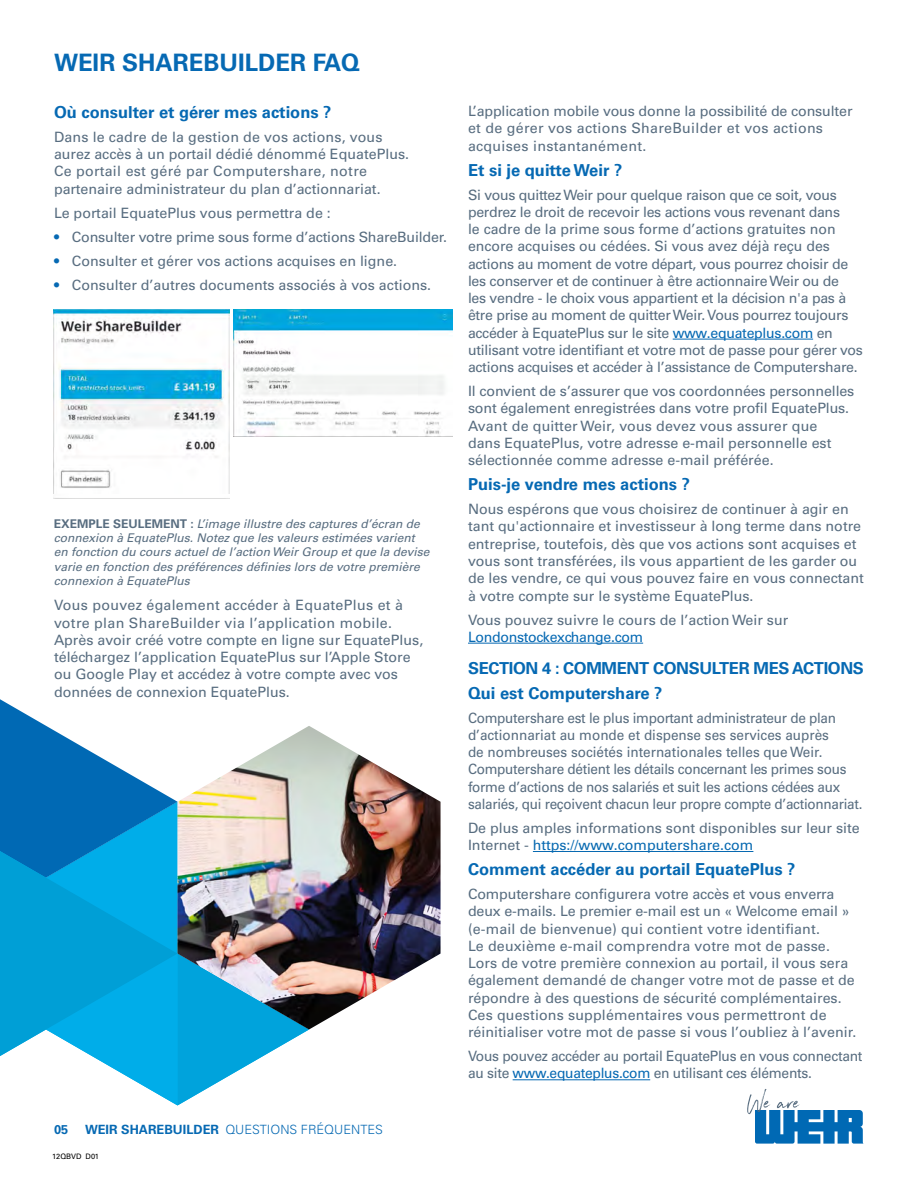
<style>
.page{position:relative;width:918px;height:1188px;background:#fff}
.page>*{position:absolute;margin:0;border:0;box-sizing:border-box;transform-origin:0 0}
.t1{font:700 24px "Univers LT Std";color:#0669b3}
.t2{font:700 16.5px "Univers LT Std";color:#0669b3}
.t3{font:700 16.5px/25px "Univers LT Std";letter-spacing:-.02em;color:#0669b3}
.t4{font:14.25px/17.2px "Univers LT Std";color:#586d80}
.t5{font:14.25px/17.2px "Univers LT Std";letter-spacing:-.02em;color:#586d80}
.t6{font:14.25px/17.2px "Univers LT Std";letter-spacing:-.02em;color:#586d80;scale:.95 1}
.t7{font:14.25px/17.2px "Univers LT Std";letter-spacing:.02em;color:#586d80}
.t8{font:14.25px "Univers LT Std";letter-spacing:-.02em;color:#0669b3}
.t9{font:300 12.75px "Univers LT Std";color:#0669b3}
.t10{font:700 12.75px "Univers LT Std";color:#0669b3}
.t11{font:italic 12px/14.4px "Univers LT Std";color:#586d80}
.t12{font:7.5px "Univers LT Std";color:#000}
.s1{color:#0669b3}
.s2{font-weight:700;font-style:normal}
.s3{font-weight:700}
.s4{color:#0769b1}
</style>
<div class="page">
<img style="left:309px;top:726px;width:132px;height:304px">
<svg style="left:0;top:699px;width:309px;height:406px"></svg>
<svg style="left:747px;top:1089px;width:117px;height:55px"></svg>
<hr style="left:673px;top:339px;width:140px;height:1px;background:#0669b3">
<hr style="left:468px;top:643px;width:175px;height:1px;background:#0669b3">
<hr style="left:533px;top:851px;width:220px;height:1px;background:#0769b1">
<hr style="left:513px;top:1079px;width:137px;height:1px;background:#0669b3">
<img style="left:54px;top:310px;width:176px;height:189px">
<img style="left:234px;top:310px;width:219px;height:127px">
<h1 class="t1" style="left:54px;top:49px;width:307px">WEIR SHAREBUILDER FAQ</h1>
<p class="t2" style="left:54px;top:102px;width:279px">Où consulter et gérer mes actions ?</p>
<p class="t4" style="left:54px;top:128px;width:357px">Dans le cadre de la gestion de vos actions, vous aurez accès à un portail dédié dénommé EquatePlus.<br>Ce portail est géré par Computershare, notre partenaire administrateur du plan d’actionnariat.</p>
<p class="t4" style="left:54px;top:204px;width:278px">Le portail EquatePlus vous permettra de :</p>
<p class="t4" style="left:54px;top:228px;width:395px"><span class="s1">•</span> Consulter votre prime sous forme d’actions ShareBuilder.</p>
<p class="t4" style="left:54px;top:252px;width:345px"><span class="s1">•</span> Consulter et gérer vos actions acquises en ligne.</p>
<p class="t4" style="left:54px;top:276px;width:379px"><span class="s1">•</span> Consulter d’autres documents associés à vos actions.</p>
<p class="t11" style="left:54px;top:516px;width:377px"><span class="s2">EXEMPLE SEULEMENT :</span> L’image illustre des captures d’écran de connexion à EquatePlus. Notez que les valeurs estimées varient en fonction du cours actuel de l’action Weir Group et que la devise varie en fonction des préférences définies lors de votre première connexion à EquatePlus</p>
<p class="t4" style="left:54px;top:597px;width:371px">Vous pouvez également accéder à EquatePlus et à votre plan ShareBuilder via l’application mobile.<br>Après avoir créé votre compte en ligne sur EquatePlus, téléchargez l’application EquatePlus sur l’Apple Store ou Google Play et accédez à votre compte avec vos données de connexion EquatePlus.</p>
<p class="t10" style="left:54px;top:1122px;width:16px">05</p>
<p class="t9" style="left:85px;top:1122px;width:299px"><span class="s3">WEIR SHAREBUILDER</span> QUESTIONS FRÉQUENTES</p>
<p class="t12" style="left:52px;top:1152px;width:48px">12QBVD D01</p>
<p class="t7" style="left:468px;top:103px;width:386px">L’application mobile vous donne la possibilité de consulter et de gérer vos actions ShareBuilder et vos actions acquises instantanément.</p>
<p class="t2" style="left:468px;top:160px;width:156px">Et si je quitte Weir ?</p>
<p class="t5" style="left:468px;top:186px;width:396px">Si vous quittez Weir pour quelque raison que ce soit, vous perdrez le droit de recevoir les actions vous revenant dans<br>le cadre de la prime sous forme d’actions gratuites non encore acquises ou cédées. Si vous avez déjà reçu des actions au moment de votre départ, vous pourrez choisir de les conserver et de continuer à être actionnaire Weir ou de<br>les vendre - le choix vous appartient et la décision n'a pas à être prise au moment de quitter Weir. Vous pourrez toujours accéder à EquatePlus sur le site <span class="s1">www.equateplus.com</span> en utilisant votre identifiant et votre mot de passe pour gérer vos actions acquises et accéder à l’assistance de Computershare.</p>
<p class="t4" style="left:468px;top:383px;width:388px">Il convient de s’assurer que vos coordonnées personnelles sont également enregistrées dans votre profil EquatePlus.<br>Avant de quitter Weir, vous devez vous assurer que<br>dans EquatePlus, votre adresse e-mail personnelle est sélectionnée comme adresse e-mail préférée.</p>
<p class="t2" style="left:468px;top:475px;width:223px">Puis-je vendre mes actions ?</p>
<p class="t4" style="left:468px;top:501px;width:398px">Nous espérons que vous choisirez de continuer à agir en tant qu'actionnaire et investisseur à long terme dans notre entreprise, toutefois, dès que vos actions sont acquises et vous sont transférées, ils vous appartient de les garder ou de les vendre, ce qui vous pouvez faire en vous connectant à votre compte sur le système EquatePlus.</p>
<p class="t4" style="left:468px;top:611px;width:322px">Vous pouvez suivre le cours de l’action Weir sur</p>
<p class="t8" style="left:468px;top:628px;width:177px">Londonstockexchange.com</p>
<p class="t3" style="left:468px;top:655px;width:397px">SECTION 4 : COMMENT CONSULTER MES ACTIONS<br>Qui est Computershare ?</p>
<p class="t6" style="left:468px;top:709px;width:417px">Computershare est le plus important administrateur de plan d’actionnariat au monde et dispense ses services auprès<br>de nombreuses sociétés internationales telles que Weir.<br>Computershare détient les détails concernant les primes sous forme d’actions de nos salariés et suit les actions cédées aux salariés, qui reçoivent chacun leur propre compte d’actionnariat.</p>
<p class="t4" style="left:468px;top:819px;width:393px">De plus amples informations sont disponibles sur leur site<br>Internet - <span class="s4">https://www.computershare.com</span></p>
<p class="t2" style="left:468px;top:860px;width:329px">Comment accéder au portail EquatePlus ?</p>
<p class="t4" style="left:468px;top:886px;width:390px">Computershare configurera votre accès et vous enverra deux e-mails. Le premier e-mail est un « Welcome email » (e-mail de bienvenue) qui contient votre identifiant.<br>Le deuxième e-mail comprendra votre mot de passe.<br>Lors de votre première connexion au portail, il vous sera également demandé de changer votre mot de passe et de répondre à des questions de sécurité complémentaires.<br>Ces questions supplémentaires vous permettront de réinitialiser votre mot de passe si vous l’oubliez à l’avenir.</p>
<p class="t5" style="left:468px;top:1048px;width:396px">Vous pouvez accéder au portail EquatePlus en vous connectant au site <span class="s1">www.equateplus.com</span> en utilisant ces éléments.</p>
</div>
